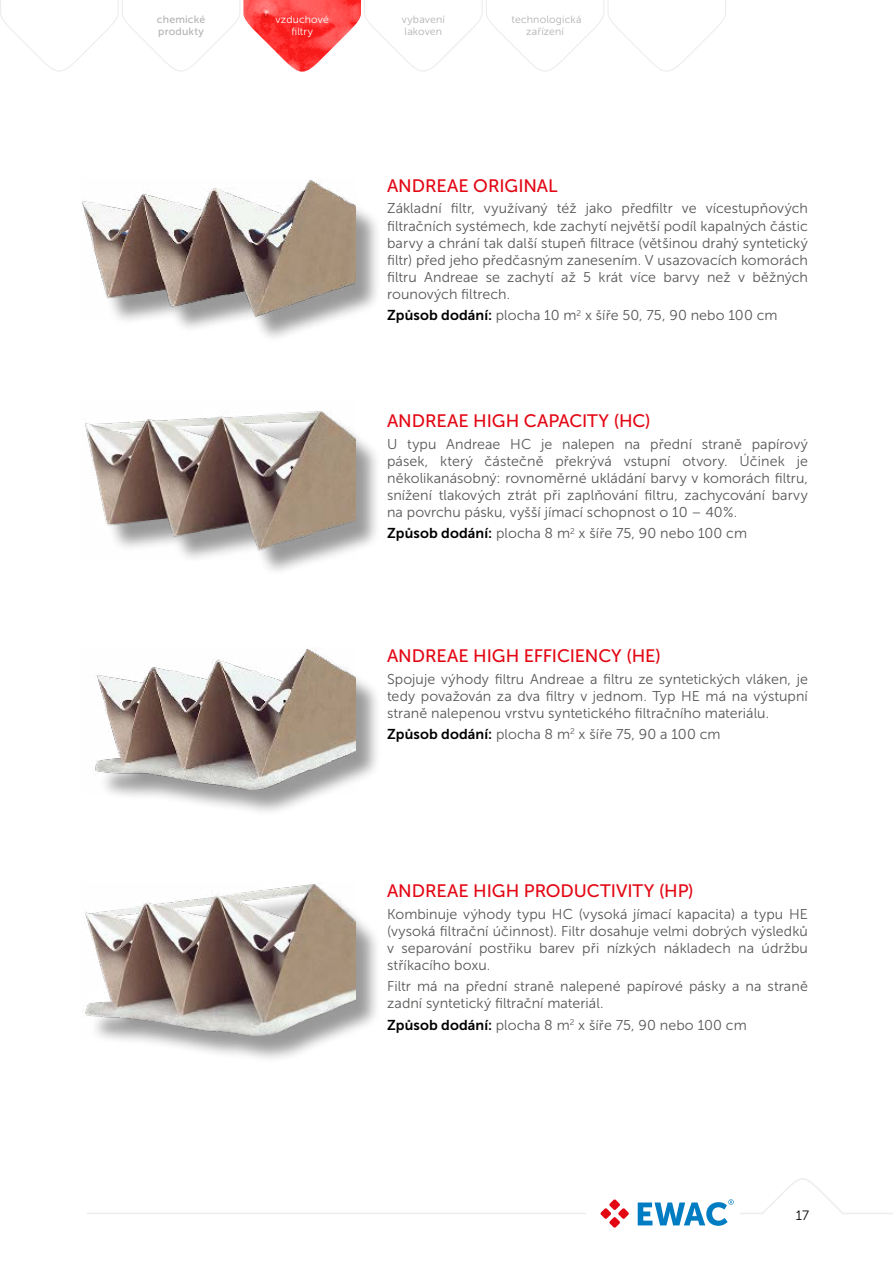
<style>
.page{position:relative;width:893px;height:1263px;background:#fff}
.page>*{position:absolute;margin:0;border:0;box-sizing:border-box;transform-origin:0 0}
.t1{font:18px "Museo Sans 500";letter-spacing:-.005em;color:#e30613}
.t2{font:14.25px/17.1px "Museo Sans 300";letter-spacing:.005em;color:#575756;text-align:justify}
.t3{font:13.5px "Museo Sans 300";color:#000}
.t4{font:10.5px/12.6px "Museo Sans 300";letter-spacing:.015em;color:#b3b2b2}
.t5{font:10.5px/12.6px "Museo Sans 500";letter-spacing:.02em;color:#b3b2b2}
.t6{font:10.5px/12.6px "Museo Sans 300";letter-spacing:.01em;color:#fff;text-align:center}
.s1{font-family:"Museo Sans 700";color:#000}
</style>
<div class="page">
<svg style="left:600px;top:1199px;width:29px;height:29px"></svg>
<svg style="left:638px;top:1199px;width:96px;height:27px"></svg>
<hr style="left:87px;top:1213px;width:498px;height:1px;background:#ededed">
<hr style="left:843px;top:1213px;width:50px;height:1px;background:#ededed">
<svg style="left:740px;top:1178px;width:103px;height:36px"></svg>
<div style="left:85px;top:186px;width:297px;height:157px;background:#000;opacity:.4"></div>
<img style="left:82px;top:180px;width:274px;height:139px">
<div style="left:89px;top:417px;width:293px;height:161px;background:#000;opacity:.4"></div>
<img style="left:83px;top:411px;width:273px;height:149px">
<div style="left:97px;top:654px;width:285px;height:163px;background:#000;opacity:.4"></div>
<img style="left:90px;top:648px;width:266px;height:145px">
<div style="left:89px;top:890px;width:293px;height:174px;background:#000;opacity:.4"></div>
<img style="left:85px;top:883px;width:271px;height:154px">
<svg style="left:0;top:0;width:726px;height:72px"></svg>
<p class="t5" style="left:157px;top:13px;width:50px">chemické produkty</p>
<p class="t6" style="left:276px;top:13px;width:55px">vzduchové filtry</p>
<p class="t4" style="left:402px;top:13px;width:45px">vybavení lakoven</p>
<p class="t4" style="left:511px;top:13px;width:71px;text-align:center">technologická zařízení</p>
<p class="t1" style="left:387px;top:176px;width:172px">ANDREAE ORIGINAL</p>
<p class="t2" style="left:387px;top:200px;width:422px">Základní filtr, využívaný též jako předfiltr ve vícestupň ových filtračních systémech, kde zachytí největší podíl kapalných částic barvy a chrání tak další stupeň filtrace (většinou drahý syntetický filtr) před jeho předčasným zanesením. V usazovacích komorách filtru Andreae se zachytí až 5 krát více barvy než v běžných rounových filtrech.</p>
<p class="t2" style="left:387px;top:307px;width:392px"><span class="s1">Způsob dodání:</span> plocha 10 m<sup>2</sup> x šíře 50, 75, 90 nebo 100 cm</p>
<p class="t1" style="left:387px;top:411px;width:265px">ANDREAE HIGH CAPACITY (HC)</p>
<p class="t2" style="left:387px;top:435px;width:422px">U typu Andreae HC je nalepen na přední straně papírový pásek, který částečně překrývá vstupní otvory. Účinek je několikanásobný: rovnoměrné ukládání barvy v komorách filtru, snížení tlakových ztrát při zaplňování filtru, zachycování barvy na povrchu pásku, vyšší jímací schopnost o 10 – 40 %.</p>
<p class="t2" style="left:387px;top:525px;width:361px"><span class="s1">Způsob dodání:</span> plocha 8 m<sup>2</sup> x šíře 75, 90 nebo 100 cm</p>
<p class="t1" style="left:387px;top:646px;width:275px">ANDREAE HIGH EFFICIENCY (HE)</p>
<p class="t2" style="left:387px;top:670px;width:422px">Spojuje výhody filtru Andreae a filtru ze syntetických vláken, je tedy považován za dva filtry v jednom. Typ HE má na výstupní straně nalepenou vrstvu syntetického filtračního materiálu.</p>
<p class="t2" style="left:387px;top:726px;width:335px"><span class="s1">Způsob dodání:</span> plocha 8 m<sup>2</sup> x šíře 75, 90 a 100 cm</p>
<p class="t1" style="left:387px;top:881px;width:308px">ANDREAE HIGH PRODUCTIVITY (HP)</p>
<p class="t2" style="left:387px;top:905px;width:422px">Kombinuje výhody typu HC (vysoká jímací kapacita) a typu HE (vysoká filtrační účinnost). Filtr dosahuje velmi dobrých výsledků v separování postřiku barev při nízkých nákladech na údržbu stříkacího boxu.</p>
<p class="t2" style="left:387px;top:978px;width:422px">Filtr má na přední straně nalepené papírové pásky a na straně zadní syntetický filtrační materiál.</p>
<p class="t2" style="left:387px;top:1016px;width:361px"><span class="s1">Způsob dodání:</span> plocha 8 m<sup>2</sup> x šíře 75, 90 nebo 100 cm</p>
<p class="t3" style="left:796px;top:1208px;width:15px">17</p>
</div>
